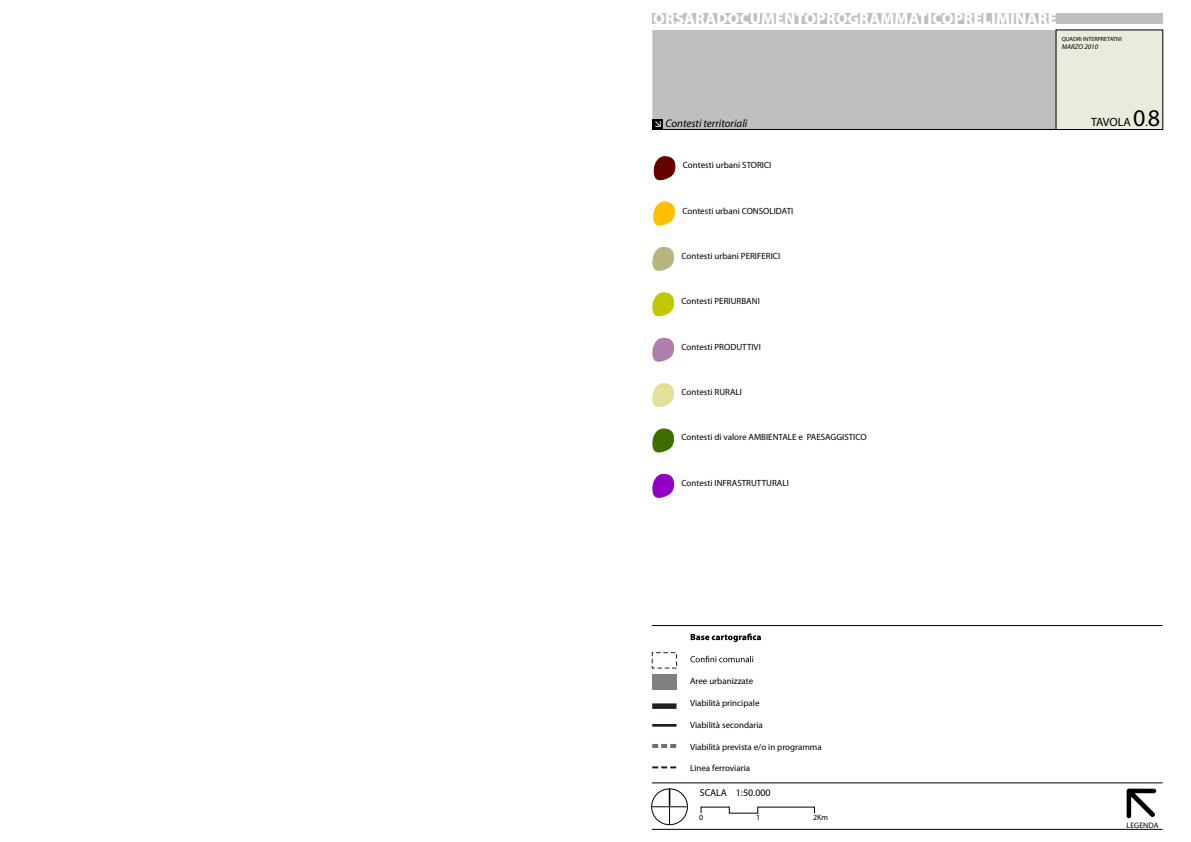
<style>
.page{position:relative;width:1191px;height:842px;background:#fff}
.page>*{position:absolute;margin:0;border:0;box-sizing:border-box;transform-origin:0 0}
.t1{font:900 16.2px "Myriad Pro";color:#fff}
.t2{font:12px "Myriad Pro";color:#000}
.t3{font:italic 11px "Myriad";color:#000}
.t4{font:10px "Myriad Pro";letter-spacing:-.015em;color:#000}
.t5{font:9px "Myriad";color:#000}
.t6{font:9px "Myriad Pro";color:#000}
.t7{font:8px "Myriad";color:#000}
.t8{font:7.9px "Myriad";color:#010000}
.t9{font:italic 7px "Myriad";color:#000}
.t10{font:6px "Myriad";color:#000}
.s1{font-size:24px}
</style>
<div class="page">
<div style="left:652px;top:13px;width:510px;height:11px;background:#bfbfbf"></div>
<svg style="left:652px;top:30px;width:511px;height:100px;background:#c5c5c2"></svg>
<div style="left:652px;top:119px;width:11px;height:10px;background:#000"></div>
<svg style="left:655px;top:121px;width:5px;height:6px"></svg>
<hr style="left:652px;top:829px;width:510px;height:1px;background:#000">
<svg style="left:1126px;top:789px;width:30px;height:29px"></svg>
<div style="left:651px;top:789px;width:36px;height:36px;border:1px solid #000;border-radius:50%"></div>
<svg style="left:669px;top:789px;width:1px;height:36px"></svg>
<hr style="left:651px;top:807px;width:36px;height:1px;background:#000">
<svg style="left:700px;top:807px;width:115px;height:6px"></svg>
<hr style="left:652px;top:783px;width:510px;height:1px;background:#000">
<hr style="left:652px;top:625px;width:510px;height:1px;background:#000">
<svg style="left:690px;top:656px;width:63px;height:6px"></svg>
<svg style="left:690px;top:634px;width:71px;height:8px"></svg>
<div style="left:652px;top:674px;width:24px;height:16px;background:#808080"></div>
<div style="left:652px;top:703px;width:24px;height:6px;background:#231f20"></div>
<hr style="left:652px;top:724px;width:24px;height:3px;background:#231f20">
<svg style="left:652px;top:744px;width:24px;height:4px"></svg>
<svg style="left:652px;top:766px;width:24px;height:2px"></svg>
<svg style="left:653px;top:156px;width:23px;height:25px"></svg>
<svg style="left:653px;top:201px;width:22px;height:25px"></svg>
<svg style="left:652px;top:247px;width:22px;height:24px"></svg>
<svg style="left:652px;top:292px;width:22px;height:25px"></svg>
<svg style="left:652px;top:338px;width:22px;height:24px"></svg>
<svg style="left:652px;top:383px;width:22px;height:24px"></svg>
<svg style="left:652px;top:428px;width:22px;height:25px"></svg>
<svg style="left:652px;top:474px;width:22px;height:24px"></svg>
<h1 class="t1" style="left:653px;top:8px;width:405px">ORSARADOCUMENTOPROGRAMMATICOPRELIMINARE</h1>
<p class="t10" style="left:1061px;top:36px;width:62px">QUADRI INTERPRETATIVI</p>
<p class="t9" style="left:1061px;top:43px;width:38px">MARZO 2010</p>
<p class="t3" style="left:665px;top:118px;width:83px">Contesti territoriali</p>
<h2 class="t2" style="left:1091px;top:114px;width:70px">TAVOLA <span class="s1">0</span>.<span class="s1">8</span></h2>
<p class="t5" style="left:683px;top:161px;width:90px">Contesti urbani STORICI</p>
<p class="t5" style="left:682px;top:207px;width:112px">Contesti urbani CONSOLIDATI</p>
<p class="t5" style="left:681px;top:251px;width:100px">Contesti urbani PERIFERICI</p>
<p class="t5" style="left:681px;top:297px;width:80px">Contesti PERIURBANI</p>
<p class="t5" style="left:681px;top:342px;width:81px">Contesti PRODUTTIVI</p>
<p class="t5" style="left:681px;top:387px;width:62px">Contesti RURALI</p>
<p class="t5" style="left:681px;top:433px;width:187px">Contesti di valore AMBIENTALE e PAESAGGISTICO</p>
<p class="t5" style="left:681px;top:478px;width:109px">Contesti INFRASTRUTTURALI</p>
<p class="t6" style="left:690px;top:675px;width:65px">Aree urbanizzate</p>
<p class="t6" style="left:690px;top:697px;width:71px">Viabilità principale</p>
<p class="t6" style="left:690px;top:719px;width:74px">Viabilità secondaria</p>
<p class="t6" style="left:690px;top:741px;width:133px">Viabilità prevista e/o in programma</p>
<p class="t6" style="left:690px;top:763px;width:61px">Linea ferroviaria</p>
<p class="t4" style="left:700px;top:787px;width:72px">SCALA 1:50.000</p>
<p class="t7" style="left:699px;top:813px;width:6px">0</p>
<p class="t7" style="left:756px;top:813px;width:6px">1</p>
<p class="t7" style="left:813px;top:813px;width:17px">2Km</p>
<p class="t8" style="left:1126px;top:821px;width:33px">LEGENDA</p>
</div>
